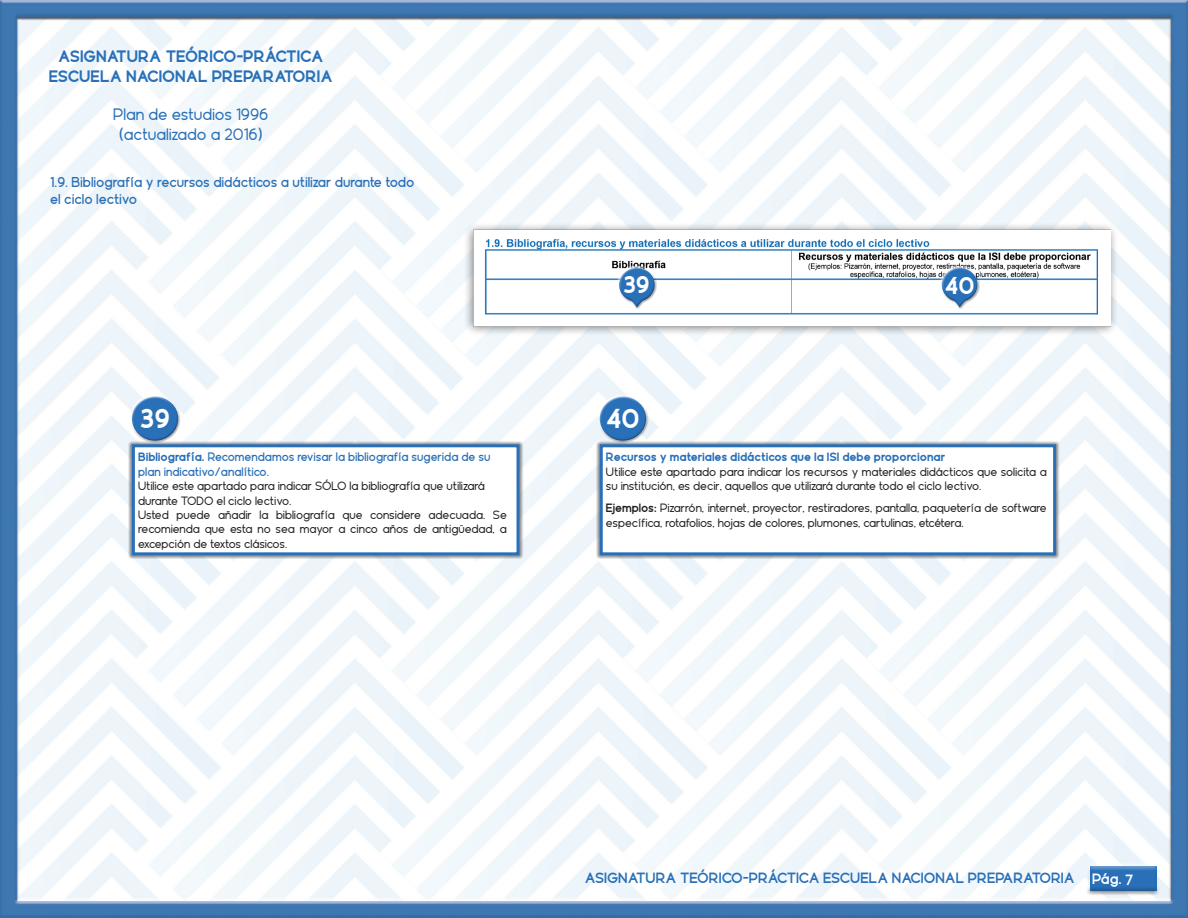
<style>
.page{position:relative;width:1188px;height:918px;background:#fff}
.page>*{position:absolute;margin:0;border:0;box-sizing:border-box;transform-origin:0 0}
.t1{font:900 27.3px "Geomatrix";color:#fff}
.t2{font:900 24.15px "Geomatrix";color:#fff}
.t3{font:900 16.5px/19.8px "Geomatrix";color:#2970b8;text-align:center}
.t4{font:16.5px/19.8px "Geomatrix";color:#2970b8;text-align:center}
.t5{font:700 14.85px "Geomatrix";color:#2970b8}
.t6{font:500 13.95px/16.8px "Geomatrix";letter-spacing:-.01em;color:#2970b8}
.t7{font:12px/14.4px "Geomatrix";letter-spacing:-.01em;color:#231f20}
.t8{font:500 12px/14.4px "Geomatrix";letter-spacing:-.01em;color:#2970b8}
.t9{font:900 12px "Geomatrix";color:#2970b8}
.s1{font-weight:900}
.s2{font-weight:700}
.s3{color:#fff}
</style>
<div class="page">
<img style="left:0;top:0;width:1188px;height:918px">
<div style="left:1086px;top:863px;width:74px;height:8px;background:#fff;opacity:.55"></div>
<div style="left:1086px;top:870px;width:74px;height:26px;background:#231f20;opacity:.34"></div>
<img style="left:465px;top:217px;width:658px;height:122px">
<div style="left:617px;top:266px;width:38px;height:27px;background:#fff;opacity:.75"></div>
<div style="left:618px;top:273px;width:39px;height:37px;background:#231f20;opacity:.34"></div>
<div style="left:940px;top:266px;width:38px;height:27px;background:#fff;opacity:.75"></div>
<div style="left:941px;top:273px;width:39px;height:37px;background:#231f20;opacity:.34"></div>
<div style="left:128px;top:441px;width:395px;height:118px;background:#231f20;opacity:.49"></div>
<svg style="left:130px;top:443px;width:391px;height:114px"></svg>
<div style="left:596px;top:441px;width:464px;height:118px;background:#231f20;opacity:.49"></div>
<svg style="left:598px;top:443px;width:460px;height:114px"></svg>
<div style="left:130px;top:394px;width:48px;height:34px;background:#fff;opacity:.75"></div>
<div style="left:131px;top:404px;width:50px;height:39px;background:#231f20;opacity:.34"></div>
<div style="left:598px;top:394px;width:48px;height:34px;background:#fff;opacity:.75"></div>
<div style="left:599px;top:404px;width:49px;height:39px;background:#231f20;opacity:.34"></div>
<h3 class="t3" style="left:49px;top:47px;width:285px">ASIGNATURA TEÓRICO-PRÁCTICA<br>ESCUELA NACIONAL PREPARATORIA</h3>
<h3 class="t4" style="left:113px;top:105px;width:157px">Plan de estudios 1996 (actualizado a 2016)</h3>
<p class="t6" style="left:50px;top:174px;width:366px">1.9. Bibliografía y recursos didácticos a utilizar durante todo el ciclo lectivo</p>
<h2 class="t2" style="left:623px;top:271px;width:28px">39</h2>
<h2 class="t2" style="left:945px;top:271px;width:31px">40</h2>
<h1 class="t1" style="left:140px;top:403px;width:32px">39</h1>
<h1 class="t1" style="left:606px;top:403px;width:35px">40</h1>
<p class="t8" style="left:138px;top:450px;width:354px"><span class="s1">Bibliografía.</span> Recomendamos revisar la bibliografía sugerida de su plan indicativo/analítico.</p>
<p class="t7" style="left:138px;top:479px;width:370px">Utilice este apartado para indicar SÓLO la bibliografía que utilizará durante TODO el ciclo lectivo.<br>Usted puede añadir la bibliografía que considere adecuada. Se recomienda que esta no sea mayor a cinco años de antigüedad, a excepción de textos clásicos.</p>
<p class="t9" style="left:606px;top:450px;width:341px">Recursos y materiales didácticos que la ISI debe proporcionar</p>
<p class="t7" style="left:606px;top:465px;width:442px">Utilice este apartado para indicar los recursos y materiales didácticos que solicita a su institución, es decir, aquellos que utilizará durante todo el ciclo lectivo.</p>
<p class="t7" style="left:606px;top:501px;width:442px"><span class="s2">Ejemplos:</span> Pizarrón, internet, proyector, restiradores, pantalla, paquetería de software específica, rotafolios, hojas de colores, plumones, cartulinas, etcétera.</p>
<p class="t5" style="left:585px;top:870px;width:550px">ASIGNATURA TEÓRICO-PRÁCTICA ESCUELA NACIONAL PREPARATORIA <span class="s3">Pág. 7</span></p>
</div>
